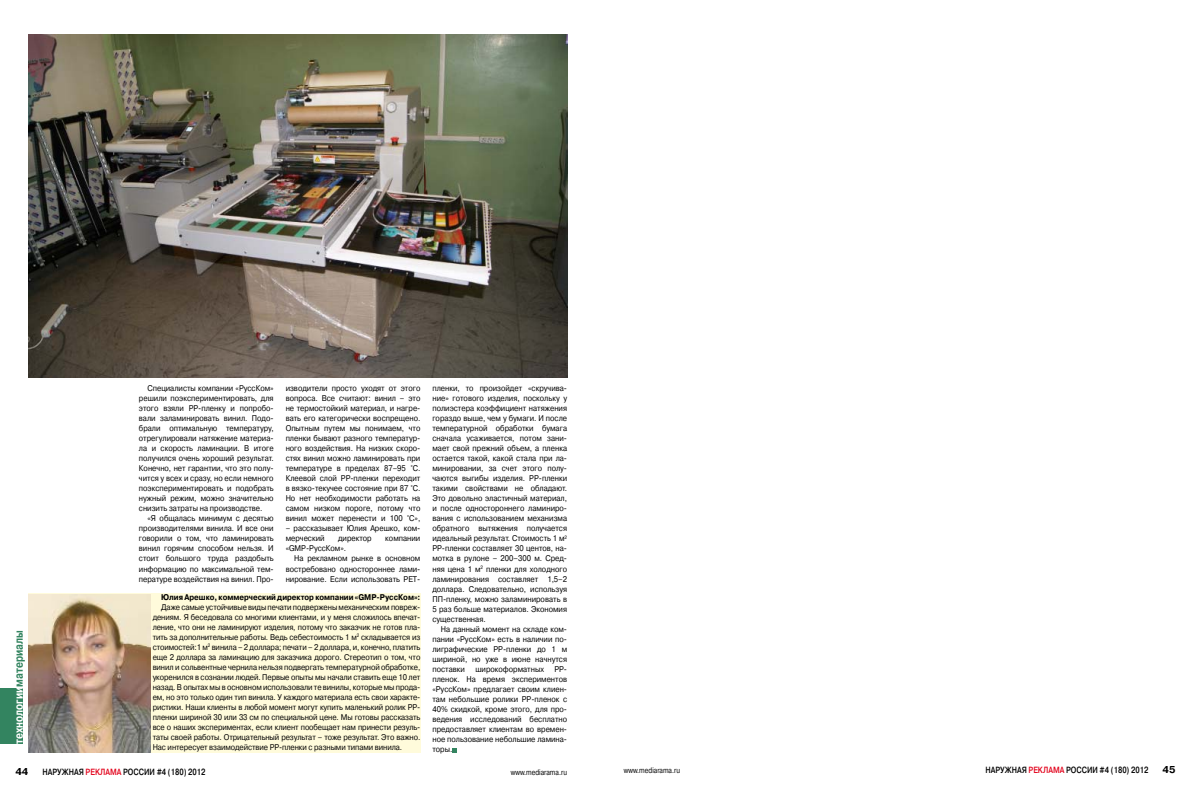
<style>
.page{position:relative;width:1191px;height:794px;background:#fff}
.page>*{position:absolute;margin:0;border:0;box-sizing:border-box;transform-origin:0 0}
.t1{font:700 12px "Pragmatica C";color:#fff;scale:.8 1}
.t2{font:700 10px "Pragmatica C";color:#000}
.t3{font:700 9px "Pragmatica Light C";color:#000;scale:.8 1}
.t4{font:8.3px/10px "Pragmatica C";color:#000;text-align:justify;scale:.9 1}
.t5{font:700 8.3px "Pragmatica C";color:#000;scale:.9 1}
.t6{font:8px "Pragmatica C";color:#000;scale:.8 1}
.s1{color:#338460}
.s2{color:#e2001a}
</style>
<div class="page">
<div style="left:0;top:687px;width:22px;height:56px;background:#338460"></div>
<svg style="left:452px;top:748px;width:5px;height:4px"></svg>
<img style="left:28px;top:34px;width:539px;height:343px">
<div style="left:28px;top:594px;width:392px;height:159px;background:#fffbdb"></div>
<img style="left:28px;top:594px;width:122px;height:159px">
<h1 class="t1" style="left:14px;top:744px;width:144px;rotate:-90deg">технологии<span class="s1">материалы</span></h1>
<p class="t4" style="left:139px;top:383px;width:151px;text-indent:9px">Специалисты компании «РуссКом» решили поэкспериментировать, для этого взяли PP-пленку и попробо&shy;вали заламинировать винил. Подо&shy;брали оптимальную температуру, отрегулировали натяжение материа&shy;ла и скорость ламинации. В итоге получился очень хороший результат.<br>Конечно, нет гарантии, что это полу&shy;чится у всех и сразу, но если немного поэкспериментировать и подобрать нужный режим, можно значительно снизить затраты на производстве.</p>
<p class="t4" style="left:139px;top:514px;width:151px;text-indent:9px">«Я общалась минимум с десятью производителями винила. И все они говорили о том, что ламинировать винил горячим способом нельзя. И стоит большого труда раздобыть информацию по максимальной тем&shy;пературе воздействия на винил. Про-</p>
<p class="t4" style="left:286px;top:383px;width:151px">изводители просто уходят от этого вопроса. Все считают: винил – это не термостойкий материал, и нагре&shy;вать его категорически воспрещено.<br>Опытным путем мы понимаем, что пленки бывают разного температур&shy;ного воздействия. На низких скоро&shy;стях винил можно ламинировать при температуре в пределах 87–95 °С.<br>Клеевой слой PP-пленки переходит в вязко-текучее состояние при 87 °С.<br>Но нет необходимости работать на самом низком пороге, потому что винил может перенести и 100 °С»,</p>
<p class="t4" style="left:286px;top:524px;width:151px">– рассказывает Юлия Арешко, ком&shy;мерческий</p>
<p class="t4" style="left:338px;top:534px;width:39px">директор</p>
<p class="t4" style="left:385px;top:534px;width:40px">компании</p>
<p class="t4" style="left:286px;top:544px;width:69px">«GMP-РуссКом».</p>
<p class="t4" style="left:294px;top:554px;width:142px">На рекламном рынке в основном</p>
<p class="t4" style="left:286px;top:564px;width:151px">востребовано одностороннее лами-</p>
<p class="t4" style="left:286px;top:574px;width:151px">нирование. Если использовать PET-</p>
<p class="t5" style="left:161px;top:594px;width:289px">Юлия Арешко, коммерческий директор компании «GMP-РуссКом»:</p>
<p class="t4" style="left:153px;top:603px;width:299px;text-indent:9px">Даже самые устойчивые виды печати подвержены механическим повреж&shy;дениям. Я беседовала со многими клиентами, и у меня сложилось впечат&shy;ление, что они не ламинируют изделия, потому что заказчик не готов пла&shy;тить за дополнительные работы. Ведь себестоимость 1 м<sup>2</sup> складывается из стоимостей:1 м<sup>2</sup> винила – 2 доллара; печати – 2 доллара, и, конечно, платить еще 2 доллара за ламинацию для заказчика дорого. Стереотип о том, что винил и сольвентные чернила нельзя подвергать температурной обработке, укоренился в сознании людей. Первые опыты мы начали ставить еще 10 лет назад. В опытах мы в основном использовали те винилы, которые мы прода&shy;ем, но это только один тип винила. У каждого материала есть свои характе&shy;ристики. Наши клиенты в любой момент могут купить маленький ролик PP&shy;пленки шириной 30 или 33 см по специальной цене. Мы готовы рассказать все о наших экспериментах, если клиент пообещает нам принести резуль&shy;таты своей работы. Отрицательный результат – тоже результат. Это важно.<br>Нас интересует взаимодействие PP-пленки с разными типами винила.</p>
<p class="t4" style="left:432px;top:383px;width:151px">пленки, то произойдет «скручива&shy;ние» готового изделия, поскольку у полиэстера коэффициент натяжения гораздо выше, чем у бумаги. И после температурной обработки бумага сначала усаживается, потом зани&shy;мает свой прежний объем, а пленка остается такой, какой стала при ла&shy;минировании, за счет этого полу&shy;чаются выгибы изделия. PP-пленки такими свойствами не обладают.<br>Это довольно эластичный материал, и после одностороннего ламиниро&shy;вания с использованием механизма обратного вытяжения получается идеальный результат. Стоимость 1 м<sup>2<br></sup>PP-пленки составляет 30 центов, на&shy;мотка в рулоне – 200–300 м. Сред&shy;няя цена 1 м<sup>2</sup> пленки для холодного ламинирования составляет 1,5–2 доллара. Следовательно, используя ПП-пленку, можно заламинировать в 5 раз больше материалов. Экономия существенная.</p>
<p class="t4" style="left:432px;top:624px;width:151px;text-indent:9px">На данный момент на складе ком&shy;пании «РуссКом» есть в наличии по&shy;лиграфические РР-пленки до 1 м шириной, но уже в июне начнутся поставки</p>
<p class="t4" style="left:432px;top:665px;width:151px;text-indent:122px">PP&shy;пленок. На время экспериментов «РуссКом» предлагает своим клиен&shy;там небольшие ролики PP-пленок с 40% скидкой, кроме этого, для про&shy;ведения исследований бесплатно предоставляет клиентам во времен&shy;ное пользование небольшие ламина&shy;торы.</p>
<p class="t4" style="left:475px;top:665px;width:78px">широкоформатных</p>
<p class="t2" style="left:15px;top:767px;width:14px">44</p>
<p class="t3" style="left:43px;top:768px;width:205px">НАРУЖНАЯ <span class="s2">РЕКЛАМА</span> РОССИИ #4 (180) 2012</p>
<p class="t6" style="left:511px;top:769px;width:72px">www.mediarama.ru</p>
<p class="t6" style="left:624px;top:767px;width:72px">www.mediarama.ru</p>
<p class="t3" style="left:985px;top:767px;width:205px">НАРУЖНАЯ <span class="s2">РЕКЛАМА</span> РОССИИ #4 (180) 2012</p>
<p class="t2" style="left:1162px;top:766px;width:14px">45</p>
</div>
